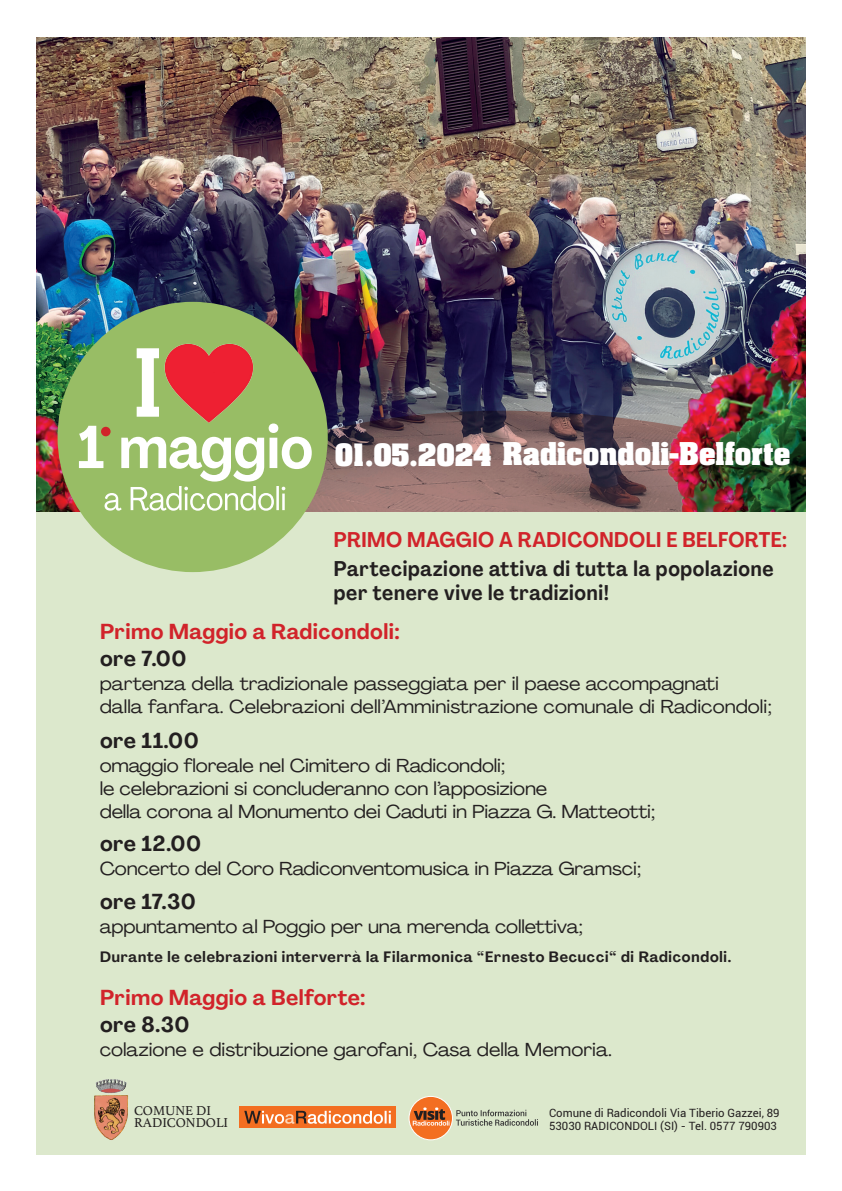
<style>
.page{position:relative;width:842px;height:1191px;background:#fff}
.page>*{position:absolute;margin:0;border:0;box-sizing:border-box;transform-origin:0 0}
.t1{font:700 26.8px "Aachen Std";color:#fff}
.t2{font:700 21.4px "Agrandir Text";letter-spacing:-.01em;color:#d1232a;scale:1.08 1}
.t3{font:700 21.4px "Agrandir Text";letter-spacing:-.01em;color:#231f20;scale:1.08 1}
.t4{font:700 21px "Agrandir Text";color:#231f20}
.t5{font:700 21px "Agrandir Text";letter-spacing:-.01em;color:#d1232a}
.t6{font:18.6px "Agrandir";letter-spacing:-.01em;color:#231f20;scale:1.08 1}
.t7{font:700 14.9px "Agrandir Text";letter-spacing:.01em;color:#231f20;scale:1.08 1}
.t8{font:13.5px "Athelas";color:#231f20}
.t9{font:11.4px "Roboto";color:#231f20}
.s1{font-size:26.2px}
</style>
<div class="page">
<img style="left:36px;top:37px;width:770px;height:345px">
<svg style="left:306px;top:382px;width:215px;height:130px;background:#715a61"></svg>
<img style="left:521px;top:138px;width:285px;height:374px">
<img style="left:36px;top:174px;width:219px;height:338px">
<div style="left:36px;top:512px;width:770px;height:643px;background:#dce8cc"></div>
<div style="left:58px;top:302px;width:270px;height:270px;background:#98bd65;border-radius:50%"></div>
<svg style="left:79px;top:423px;width:233px;height:88px"></svg>
<svg style="left:137px;top:348px;width:19px;height:69px"></svg>
<img style="left:156px;top:343px;width:110px;height:81px">
<div style="left:101px;top:427px;width:10px;height:9px;background:#d1232a;border-radius:50%"></div>
<div style="left:240px;top:1106px;width:156px;height:22px;background:#f36e21"></div>
<svg style="left:244px;top:1110px;width:147px;height:13px"></svg>
<img style="left:94px;top:1079px;width:34px;height:61px">
<div style="left:409px;top:1096px;width:43px;height:43px;background:#f36e21;border-radius:50%"></div>
<div style="left:409px;top:1096px;width:44px;height:44px;border:1px solid #fff;border-radius:50%"></div>
<svg style="left:413px;top:1107px;width:36px;height:18px"></svg>
<svg style="left:456px;top:1109px;width:82px;height:16px"></svg>
<p class="t1" style="left:335px;top:434px;width:457px"><span class="s1">01.05.2024</span> Radicondoli-Belforte</p>
<p class="t5" style="left:333px;top:527px;width:455px">PRIMO MAGGIO A RADICONDOLI E BELFORTE:</p>
<p class="t4" style="left:333px;top:556px;width:442px">Partecipazione attiva di tutta la popolazione</p>
<p class="t4" style="left:333px;top:580px;width:277px">per tenere vive le tradizioni!</p>
<p class="t2" style="left:100px;top:618px;width:280px">Primo Maggio a Radicondoli:</p>
<p class="t3" style="left:100px;top:645px;width:82px">ore 7.00</p>
<p class="t6" style="left:100px;top:672px;width:575px">partenza della tradizionale passeggiata per il paese accompagnati</p>
<p class="t6" style="left:100px;top:695px;width:624px">dalla fanfara. Celebrazioni dell’Amministrazione comunale di Radicondoli;</p>
<p class="t3" style="left:100px;top:727px;width:93px">ore 11.00</p>
<p class="t6" style="left:100px;top:754px;width:377px">omaggio floreale nel Cimitero di Radicondoli;</p>
<p class="t6" style="left:100px;top:777px;width:416px">le celebrazioni si concluderanno con l’apposizione</p>
<p class="t6" style="left:100px;top:800px;width:516px">della corona al Monumento dei Caduti in Piazza G. Matteotti;</p>
<p class="t3" style="left:100px;top:830px;width:96px">ore 12.00</p>
<p class="t6" style="left:100px;top:857px;width:503px">Concerto del Coro Radiconventomusica in Piazza Gramsci;</p>
<p class="t3" style="left:100px;top:888px;width:91px">ore 17.30</p>
<p class="t6" style="left:100px;top:915px;width:449px">appuntamento al Poggio per una merenda collettiva;</p>
<p class="t7" style="left:100px;top:948px;width:587px">Durante le celebrazioni interverrà la Filarmonica “Ernesto Becucci“ di Radicondoli.</p>
<p class="t2" style="left:100px;top:984px;width:248px">Primo Maggio a Belforte:</p>
<p class="t3" style="left:100px;top:1011px;width:85px">ore 8.30</p>
<p class="t6" style="left:100px;top:1038px;width:476px">colazione e distribuzione garofani, Casa della Memoria.</p>
<p class="t8" style="left:134px;top:1100px;width:79px">COMUNE DI</p>
<p class="t8" style="left:134px;top:1111px;width:96px">RADICONDOLI</p>
<p class="t9" style="left:549px;top:1104px;width:232px">Comune di Radicondoli Via Tiberio Gazzei, 89</p>
<p class="t9" style="left:549px;top:1118px;width:229px">53030 RADICONDOLI (SI) - Tel. 0577 790903</p>
</div>
